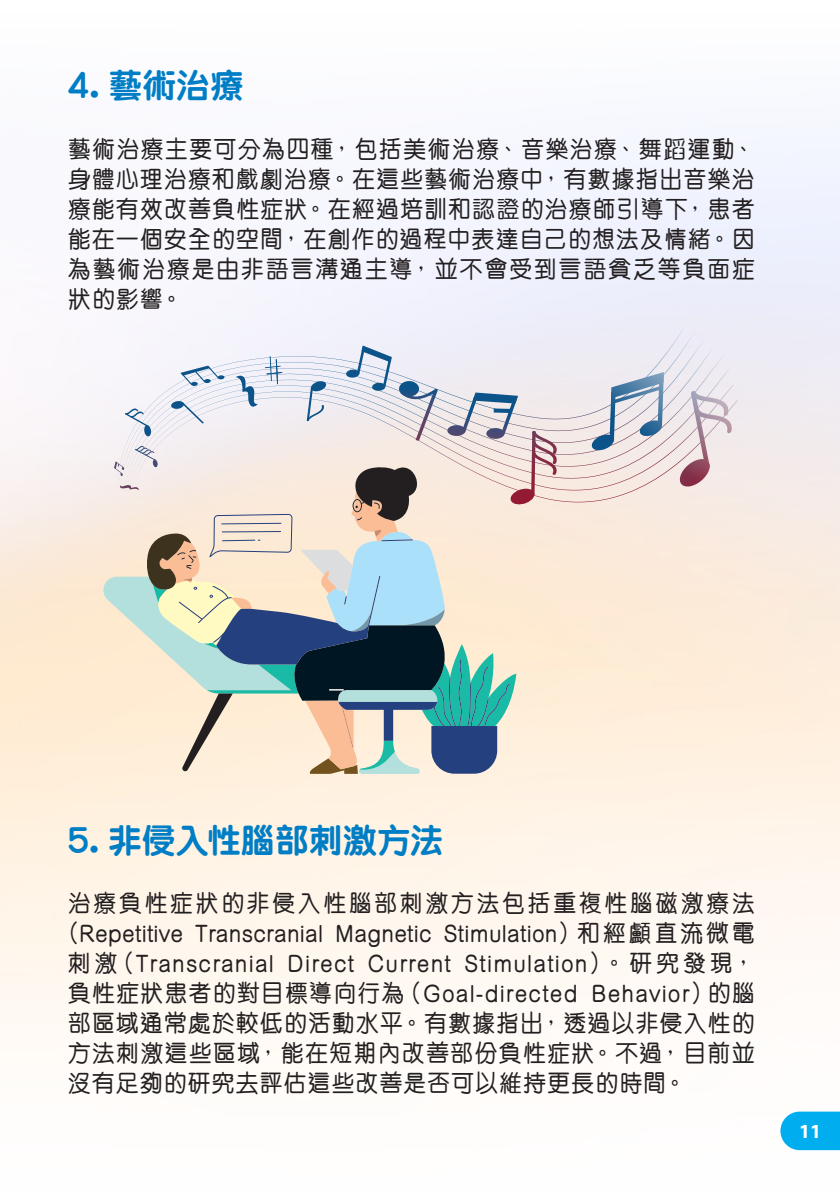
<style>
.page{position:relative;width:840px;height:1191px;background:#fff}
.page>*{position:absolute;margin:0;border:0;box-sizing:border-box;transform-origin:0 0}
.sub_head{font:800 34px "M Yuen HK";letter-spacing:-.01em;color:#007ec5}
.txt_base{font:500 24px/30px "M Yuen HK";letter-spacing:.05em;color:#231f20;text-align:justify;scale:.95 1}
.txt_base-2{font:500 24px "M Yuen HK";letter-spacing:.01em;color:#231f20;scale:.95 1}
.txt_base-3{font:500 24px "M Yuen HK";letter-spacing:.12em;color:#231f20;scale:.95 1}
.t1{font:700 20px "Myriad Pro";color:#fff}
</style>
<div class="page">
<div style="left:115px;top:292px;width:592px;height:53px;background:#f0f2fc"></div>
<div style="left:117px;top:308px;width:595px;height:37px;background:#f0f1fc"></div>
<div style="left:119px;top:323px;width:597px;height:22px;background:#eff0fa"></div>
<svg style="left:121px;top:338px;width:599px;height:16px"></svg>
<div style="left:559px;top:354px;width:165px;height:15px;background:#eeebf2"></div>
<svg style="left:559px;top:369px;width:170px;height:16px;background:#ebe8ef"></svg>
<svg style="left:559px;top:397px;width:178px;height:106px;background:#f0e3df"></svg>
<svg style="left:677px;top:391px;width:56px;height:97px;background:#dccacf"></svg>
<svg style="left:590px;top:372px;width:73px;height:79px;background:#bbc5d2"></svg>
<svg style="left:99px;top:345px;width:460px;height:429px;background:#cdcec9"></svg>
<svg style="left:780px;top:1111px;width:59px;height:39px;background:#17b5f0"></svg>
<p class="sub_head" style="left:68px;top:61px;width:177px">4. 藝術治療</p>
<p class="txt_base" style="left:68px;top:132px;width:724px">藝術治療主要可分為四種，包括美術治療、音樂治療、舞蹈運動、身體心理治療和戲劇治療。在這些藝術治療中，有數據指出音樂治療能有效改善負性症狀。在經過培訓和認證的治療師引導下，患者能在一個安全的空間，在創作的過程中表達自己的想法及情緒。因為藝術治療是由非語言溝通主導，並不會受到言語貧乏等負面症狀的影響。</p>
<p class="sub_head" style="left:68px;top:815px;width:377px">5. 非侵入性腦部刺激方法</p>
<p class="txt_base-3" style="left:68px;top:886px;width:724px">治療負性症狀的非侵入性腦部刺激方法包括重複性腦磁激療法</p>
<p class="txt_base-2" style="left:57px;top:916px;width:736px">（Repetitive Transcranial Magnetic Stimulation）和經顱直流微電</p>
<p class="txt_base" style="left:68px;top:946px;width:724px">刺激（Transcranial Direct Current Stimulation）。研究發現，</p>
<p class="txt_base" style="left:68px;top:976px;width:724px">負性症狀患者的對目標導向行為（Goal-directed Behavior）的腦</p>
<p class="txt_base" style="left:68px;top:1006px;width:723px">部區域通常處於較低的活動水平。有數據指出，透過以非侵入性的</p>
<p class="txt_base" style="left:68px;top:1036px;width:724px">方法刺激這些區域，能在短期內改善部份負性症狀。不過，目前並</p>
<p class="txt_base" style="left:68px;top:1066px;width:652px">沒有足夠的研究去評估這些改善是否可以維持更長的時間。</p>
<p class="t1" style="left:798px;top:1117px;width:24px">11</p>
</div>
